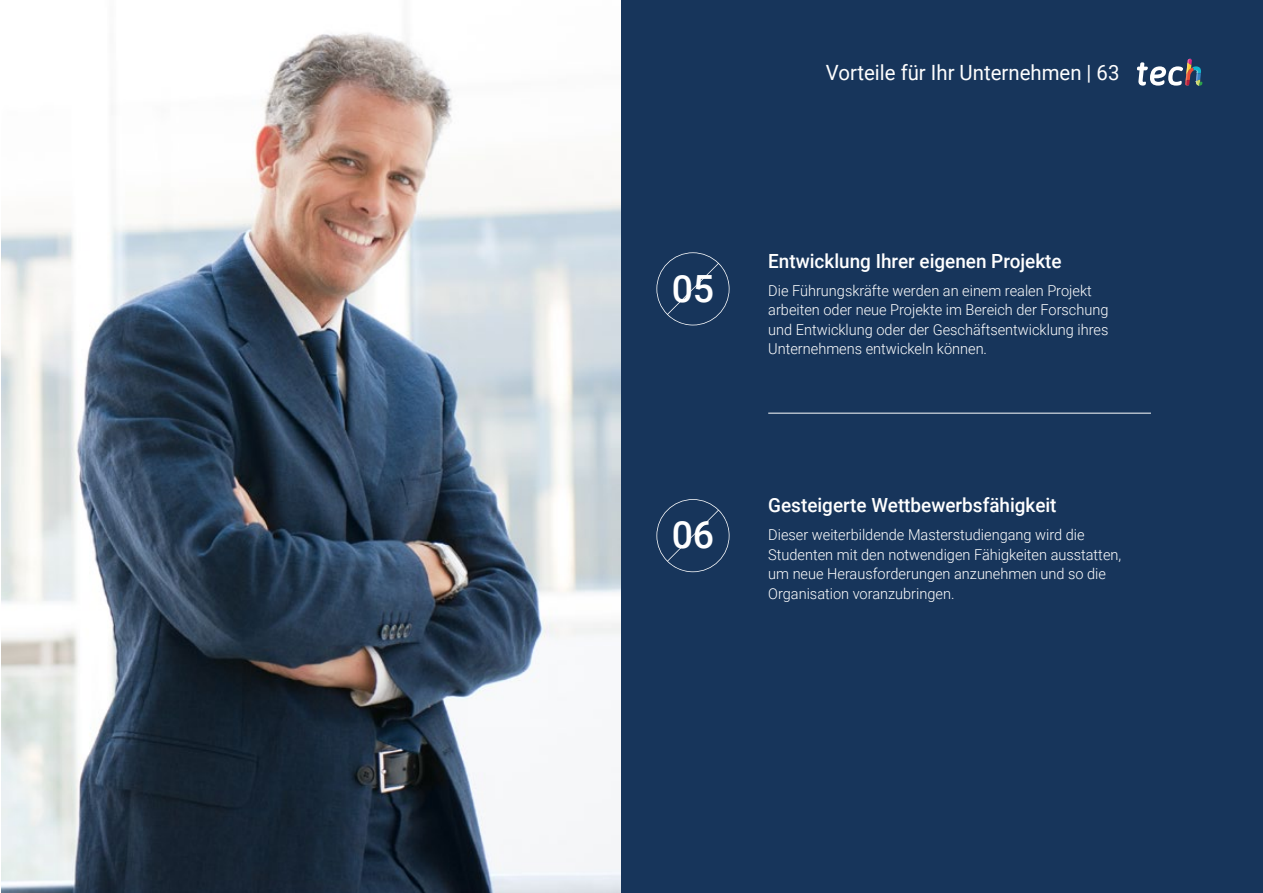
<style>
.page{position:relative;width:1263px;height:893px;background:#fff}
.page>*{position:absolute;margin:0;border:0;box-sizing:border-box;transform-origin:0 0}
.t1{font:500 37.5px "Roboto";color:#fff}
.t2{font:21px "Roboto";color:#fefefe}
.t3{font:500 19.5px "Roboto";color:#fff}
.t4{font:300 15px/19.5px "Roboto";color:#fff}
</style>
<div class="page">
<hr style="left:0;top:0;width:1px;height:893px;background:#17355b">
<img style="left:1px;top:33px;width:620px;height:860px">
<div style="left:621px;top:0;width:642px;height:893px;background:#17355b"></div>
<hr style="left:768px;top:413px;width:383px;height:1px;background:#fff">
<svg style="left:656px;top:252px;width:73px;height:73px"></svg>
<svg style="left:656px;top:499px;width:73px;height:73px"></svg>
<svg style="left:1137px;top:59px;width:65px;height:27px"></svg>
<h2 class="t2" style="left:826px;top:57px;width:295px">Vorteile für Ihr Unternehmen | 63</h2>
<h1 class="t1" style="left:672px;top:262px;width:44px">05</h1>
<h3 class="t3" style="left:768px;top:247px;width:295px">Entwicklung Ihrer eigenen Projekte</h3>
<p class="t4" style="left:768px;top:280px;width:342px">Die Führungskräfte werden an einem realen Projekt arbeiten oder neue Projekte im Bereich der Forschung und Entwicklung oder der Geschäftsentwicklung ihres Unternehmens entwickeln können.</p>
<h1 class="t1" style="left:672px;top:509px;width:44px">06</h1>
<h3 class="t3" style="left:768px;top:492px;width:290px">Gesteigerte Wettbewerbsfähigkeit</h3>
<p class="t4" style="left:768px;top:525px;width:354px">Dieser weiterbildende Masterstudiengang wird die Studenten mit den notwendigen Fähigkeiten ausstatten, um neue Herausforderungen anzunehmen und so die Organisation voranzubringen.</p>
</div>
